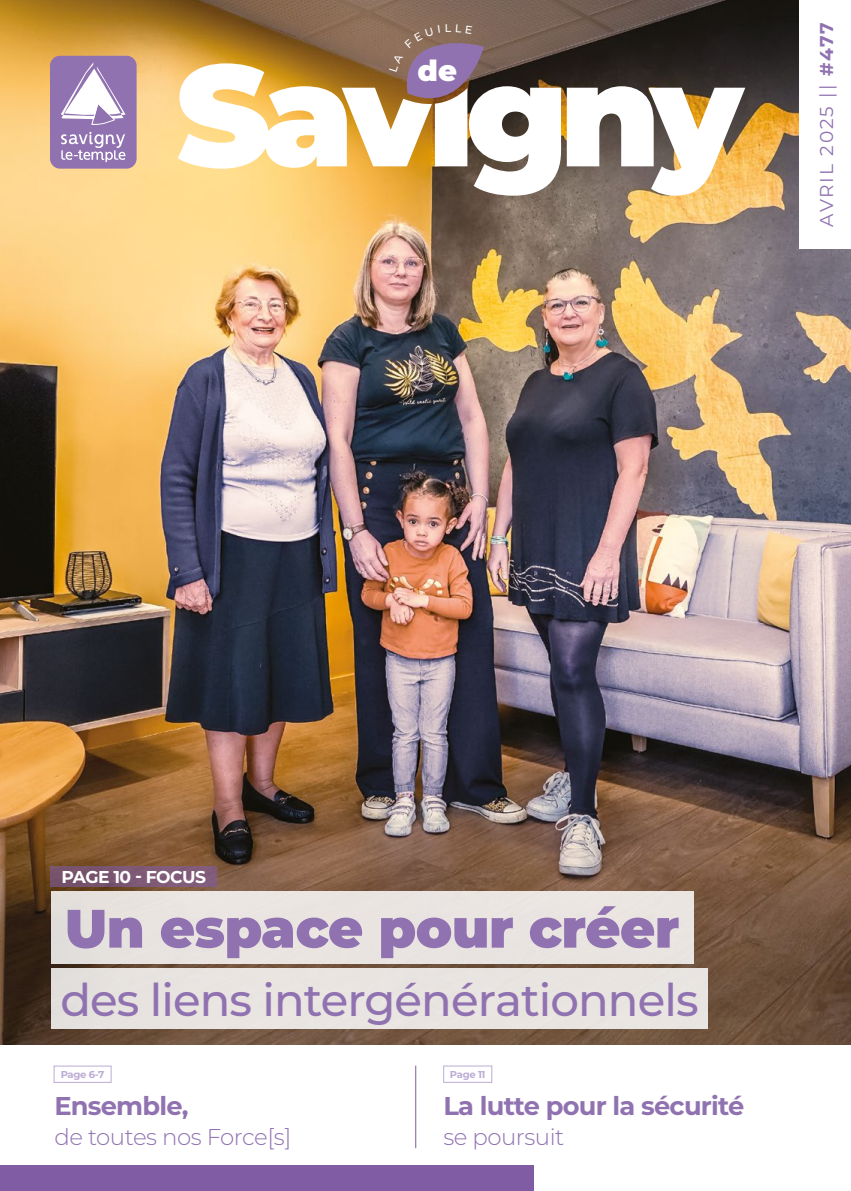
<style>
.page{position:relative;width:851px;height:1191px;background:#fff}
.page>*{position:absolute;margin:0;border:0;box-sizing:border-box;transform-origin:0 0}
.t1{font:900 54px "Montserrat";letter-spacing:-.01em;color:#9072b1}
.t2{font:500 45px "Montserrat";letter-spacing:-.02em;color:#9072b1}
.t3{font:900 28.95px "Montserrat";color:#fff}
.t4{font:700 25.65px "Montserrat";letter-spacing:-.03em;color:#9072b1}
.t5{font:300 22.8px "Montserrat";letter-spacing:-.02em;color:#9072b1}
.t6{font:18.6px "Montserrat";letter-spacing:.1em;color:#9072b1}
.t7{font:700 18.6px "Montserrat";color:#9072b1}
.t8{font:700 17.1px "Montserrat";letter-spacing:-.035em;color:#fff}
.t9{font:700 10.05px "Montserrat";letter-spacing:-.03em;color:#bcacd4}
</style>
<div class="page">
<img style="left:0;top:0;width:850px;height:1045px">
<div style="left:50px;top:56px;width:87px;height:113px;background:#9072b1;border-radius:10px"></div>
<svg style="left:61px;top:132px;width:65px;height:30px"></svg>
<svg style="left:61px;top:62px;width:64px;height:63px"></svg>
<div style="left:799px;top:0;width:51px;height:248px;background:#fff"></div>
<div style="left:0;top:1165px;width:533px;height:26px;background:#7f5ca3"></div>
<svg style="left:178px;top:63px;width:567px;height:133px"></svg>
<div style="left:54px;top:1065px;width:57px;height:17px;border:1px solid #bcacd4"></div>
<div style="left:443px;top:1065px;width:49px;height:17px;border:1px solid #bcacd4"></div>
<hr style="left:415px;top:1065px;width:1px;height:83px;background:#7f5ca3">
<div style="left:51px;top:866px;width:166px;height:20px;background:#7d5975"></div>
<div style="left:51px;top:891px;width:642px;height:72px;background:#e9e4e1"></div>
<div style="left:51px;top:968px;width:657px;height:60px;background:#e9e4e1"></div>
<svg style="left:389px;top:25px;width:95px;height:92px"></svg>
<p class="t3" style="left:417px;top:49px;width:41px">de</p>
<p class="t7" style="left:813px;top:76px;width:55px;rotate:-90deg">#477</p>
<p class="t6" style="left:813px;top:227px;width:144px;rotate:-90deg">AVRIL 2025 ||</p>
<p class="t8" style="left:62px;top:864px;width:146px">PAGE 10 - FOCUS</p>
<p class="t1" style="left:65px;top:888px;width:616px">Un espace pour créer</p>
<p class="t2" style="left:60px;top:968px;width:639px">des liens intergénérationnels</p>
<p class="t9" style="left:61px;top:1066px;width:45px">Page 6-7</p>
<p class="t9" style="left:450px;top:1066px;width:37px">Page 11</p>
<p class="t4" style="left:54px;top:1087px;width:136px">Ensemble,</p>
<p class="t5" style="left:54px;top:1121px;width:238px">de toutes nos Force[s]</p>
<p class="t4" style="left:443px;top:1087px;width:302px">La lutte pour la sécurité</p>
<p class="t5" style="left:443px;top:1121px;width:122px">se poursuit</p>
</div>
